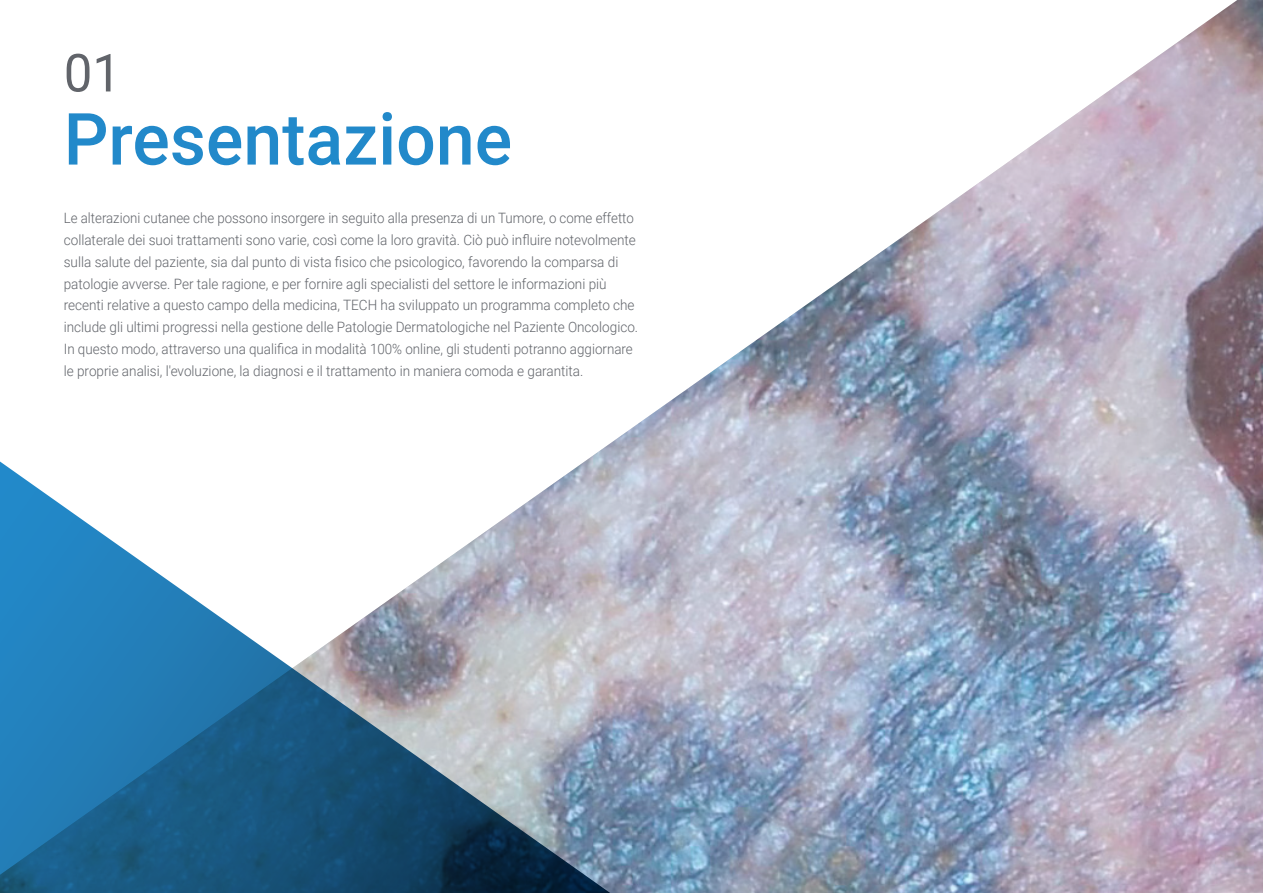
<style>
.page{position:relative;width:1263px;height:893px;background:#fff}
.page>*{position:absolute;margin:0;border:0;box-sizing:border-box;transform-origin:0 0}
.t1{font:500 72px "Roboto";color:#2289ca}
.t2{font:52.5px "Roboto";color:#61646a}
.t3{font:300 14.25px/21.8px "Roboto";color:#61646a;scale:.93 1}
.s1{color:#1f89ca}
</style>
<div class="page">
<img style="left:607px;top:0;width:656px;height:893px">
<svg style="left:0;top:446px;width:640px;height:447px"></svg>
<h2 class="t2" style="left:64px;top:36px;width:59px">01</h2>
<h1 class="t1" style="left:64px;top:89px;width:450px">Present<span class="s1">a</span>zione</h1>
<p class="t3" style="left:64px;top:207px;width:619px">Le alterazioni cutanee che possono insorgere in seguito alla presenza di un Tumore, o come effetto collaterale dei suoi trattamenti sono varie, così come la loro gravità. Ciò può influire notevolmente sulla salute del paziente, sia dal punto di vista fisico che psicologico, favorendo la comparsa di patologie avverse. Per tale ragione, e per fornire agli specialisti del settore le informazioni più recenti relative a questo campo della medicina, TECH ha sviluppato un programma completo che include gli ultimi progressi nella gestione delle Patologie Dermatologiche nel Paziente Oncologico.<br>In questo modo, attraverso una qualifica in modalità 100% online, gli studenti potranno aggiornare le proprie analisi, l'evoluzione, la diagnosi e il trattamento in maniera comoda e garantita.</p>
</div>
